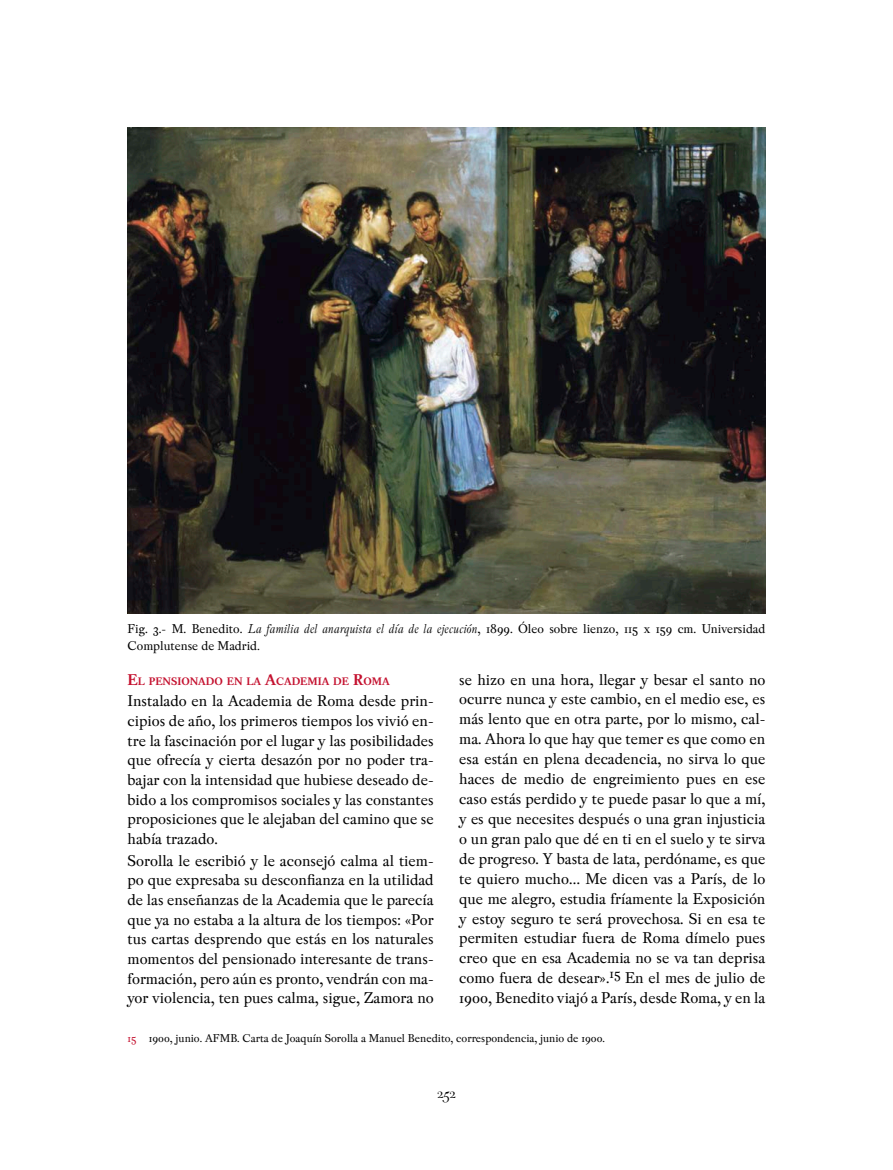
<style>
.page{position:relative;width:893px;height:1170px;background:#fff}
.page>*{position:absolute;margin:0;border:0;box-sizing:border-box;transform-origin:0 0}
.t1{font:18px "Peleguer";color:#000}
.t2{font:16.5px/20px "Pradell";color:#000;text-align:justify}
.t3{font:13.5px/16.5px "Pradell";color:#000}
.t4{font:12px "Pradell";color:#000}
.t5{font:700 11.55px "Pradell";color:#c4112f}
.s1{font-style:italic}
.s2{color:#c4112f}
.s3{font-size:16.5px}
</style>
<div class="page">
<img style="left:128px;top:128px;width:637px;height:485px">
<p class="t3" style="left:128px;top:620px;width:639px">Fig. 3.- M. Benedito. <span class="s1">La familia del anarquista el día de la ejecución</span>, 1899. Óleo sobre lienzo, 115 x 159 cm. Universidad<br>Complutense de Madrid<span class="s1">.</span></p>
<p class="t2" style="left:459px;top:669px;width:308px">se hizo en una hora, llegar y besar el santo no ocurre nunca y este cambio, en el medio ese, es más lento que en otra parte, por lo mismo, cal&shy;ma. Ahora lo que hay que temer es que como en esa están en plena decadencia, no sirva lo que haces de medio de engreimiento pues en ese caso estás perdido y te puede pasar lo que a mí, y es que necesites después o una gran injusticia o un gran palo que dé en ti en el suelo y te sirva de progreso. Y basta de lata, perdóname, es que te quiero mucho… Me dicen vas a París, de lo que me alegro, estudia fríamente la Exposición y estoy seguro te será provechosa. Si en esa te permiten estudiar fuera de Roma dímelo pues creo que en esa Academia no se va tan deprisa como fuera de desear».<sup>15</sup> En el mes de julio de 1900, Benedito viajó a París, desde Roma, y en la</p>
<p class="t4" style="left:128px;top:1031px;width:479px"><span class="s2">15</span> 1900, junio. AFMB. Carta de Joaquín Sorolla a Manuel Benedito, correspondencia, junio de 1900.</p>
<p class="t5" style="left:128px;top:674px;width:264px"><span class="s3">E</span>L PENSIONADO EN LA <span class="s3">A</span>CADEMIA DE <span class="s3">R</span>OMA</p>
<p class="t2" style="left:128px;top:691px;width:308px">Instalado en la Academia de Roma desde prin&shy;cipios de año, los primeros tiempos los vivió en&shy;tre la fascinación por el lugar y las posibilidades que ofrecía y cierta desazón por no poder tra&shy;bajar con la intensidad que hubiese deseado de&shy;bido a los compromisos sociales y las constantes proposiciones que le alejaban del camino que se había trazado.</p>
<p class="t2" style="left:128px;top:850px;width:308px">Sorolla le escribió y le aconsejó calma al tiem&shy;po que expresaba su desconfianza en la utilidad de las enseñanzas de la Academia que le parecía que ya no estaba a la altura de los tiempos: «Por tus cartas desprendo que estás en los naturales momentos del pensionado interesante de trans&shy;formación, pero aún es pronto, vendrán con ma&shy;yor violencia, ten pues calma, sigue, Zamora no</p>
<p class="t1" style="left:437px;top:1083px;width:20px">252</p>
</div>
